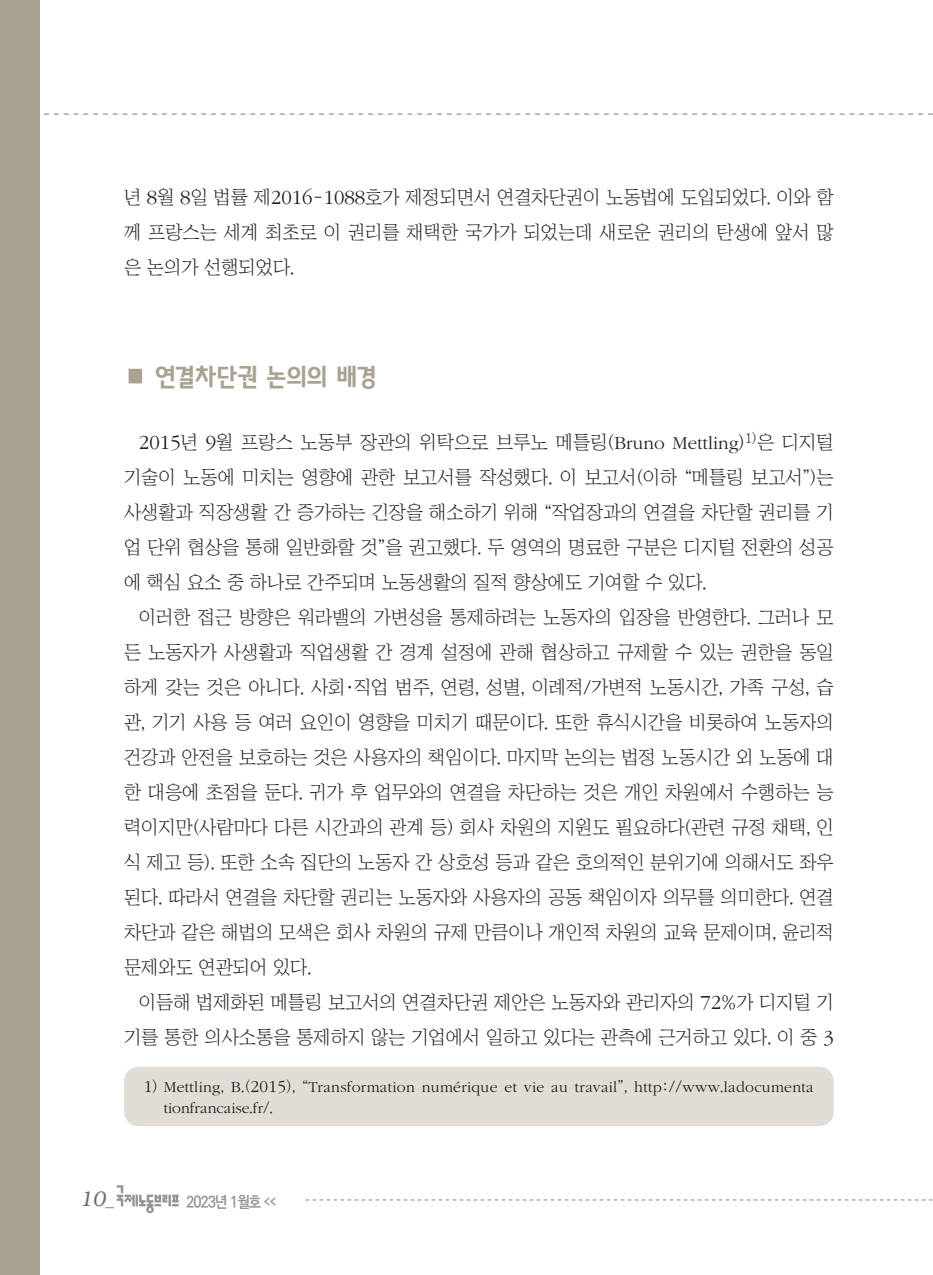
<style>
.page{position:relative;width:933px;height:1275px;background:#fff}
.page>*{position:absolute;margin:0;border:0;box-sizing:border-box;transform-origin:0 0}
.서론{font:24.5px "KBI Zfor SM Esgo H";letter-spacing:-.01em;color:#aaa291}
.t1{font:italic 300 21px "Bookman";color:#6c6d70}
.본문{font:18.9px/35px "Chosunilbo NM";color:#231f20;text-align:justify}
.각주{font:300 15.75px/21px "ITC Garamond Std";letter-spacing:.02em;color:#231f20}
.t2{font:700 15.75px "Ko Pub Dotum";letter-spacing:-.055em;color:#939598;scale:.9 1}
.s1{font-family:"ITC Garamond Std";font-weight:300;font-size:20.82px}
.s2{font-family:"ITC Garamond Std";font-weight:300}
.s3{font-size:17.32px}
.s4{font-family:"Chosunilbo NM";font-weight:400}
.s5{font-family:"Helvetica";font-weight:400;font-style:normal;font-size:17.5px}
.s6{font-size:7.88px}
</style>
<div class="page">
<svg style="left:44px;top:113px;width:889px;height:2px"></svg>
<div style="left:0;top:0;width:40px;height:1275px;background:#aaa291"></div>
<svg style="left:306px;top:1199px;width:626px;height:1px"></svg>
<svg style="left:117px;top:1185px;width:62px;height:28px"></svg>
<div style="left:124px;top:1067px;width:709px;height:59px;background:#e1dcd5;border-radius:15px"></div>
<p class="본문" style="left:124px;top:179px;width:711px">년 <span class="s1">8</span>월 <span class="s1">8</span>일 법률 제<span class="s1">2016</span>-<span class="s1">1088</span>호가 제정되면서 연결차단권이 노동법에 도입되었다. 이와 함 께 프랑스는 세계 최초로 이 권리를 채택한 국가가 되었는데 새로운 권리의 탄생에 앞서 많 은 논의가 선행되었다.</p>
<p class="서론" style="left:124px;top:362px;width:254px">■ 연결차단권 논의의 배경</p>
<p class="본문" style="left:124px;top:424px;width:711px;text-indent:15px"><span class="s1">2015</span>년 <span class="s1">9</span>월 프랑스 노동부 장관의 위탁으로 브루노 메틀링(<span class="s2">Bruno Mettling</span>)<sup>1)</sup>은 디지털 기술이 노동에 미치는 영향에 관한 보고서를 작성했다. 이 보고서(이하 “메틀링 보고서”)는 사생활과 직장생활 간 증가하는 긴장을 해소하기 위해 “작업장과의 연결을 차단할 권리를 기 업 단위 협상을 통해 일반화할 것”을 권고했다. 두 영역의 명료한 구분은 디지털 전환의 성공 에 핵심 요소 중 하나로 간주되며 노동생활의 질적 향상에도 기여할 수 있다.</p>
<p class="본문" style="left:124px;top:599px;width:711px;text-indent:15px">이러한 접근 방향은 워라밸의 가변성을 통제하려는 노동자의 입장을 반영한다. 그러나 모 든 노동자가 사생활과 직업생활 간 경계 설정에 관해 협상하고 규제할 수 있는 권한을 동일 하게 갖는 것은 아니다. 사회·직업 범주, 연령, 성별, 이례적/가변적 노동시간, 가족 구성, 습 관, 기기 사용 등 여러 요인이 영향을 미치기 때문이다. 또한 휴식시간을 비롯하여 노동자의 건강과 안전을 보호하는 것은 사용자의 책임이다. 마지막 논의는 법정 노동시간 외 노동에 대 한 대응에 초점을 둔다. 귀가 후 업무와의 연결을 차단하는 것은 개인 차원에서 수행하는 능 력이지만(사람마다 다른 시간과의 관계 등) 회사 차원의 지원도 필요하다(관련 규정 채택, 인 식 제고 등). 또한 소속 집단의 노동자 간 상호성 등과 같은 호의적인 분위기에 의해서도 좌우 된다. 따라서 연결을 차단할 권리는 노동자와 사용자의 공동 책임이자 의무를 의미한다. 연결 차단과 같은 해법의 모색은 회사 차원의 규제 만큼이나 개인적 차원의 교육 문제이며, 윤리적 문제와도 연관되어 있다.</p>
<p class="본문" style="left:124px;top:984px;width:711px;text-align:right">이듬해 법제화된 메틀링 보고서의 연결차단권 제안은 노동자와 관리자의 <span class="s1">72</span>%가 디지털 기 기를 통한 의사소통을 통제하지 않는 기업에서 일하고 있다는 관측에 근거하고 있다. 이 중 <span class="s1">3</span></p>
<p class="각주" style="left:164px;top:1077px;width:651px;text-indent:-20px"><span class="s3">1</span><span class="s4">)</span> Mettling<span class="s4">,</span> B<span class="s4">.(</span><span class="s3">2015</span><span class="s4">), “</span>Transformation numérique et vie au travail<span class="s4">”,</span> http<span class="s4">://</span>www<span class="s4">.</span>ladocumenta tionfrancaise<span class="s4">.</span>fr<span class="s4">/.</span></p>
<p class="t1" style="left:79px;top:1187px;width:36px">10<span class="s5">_</span></p>
<p class="t2" style="left:186px;top:1194px;width:101px">2023년 1월호 <span class="s6">&lt;&lt;</span></p>
</div>
